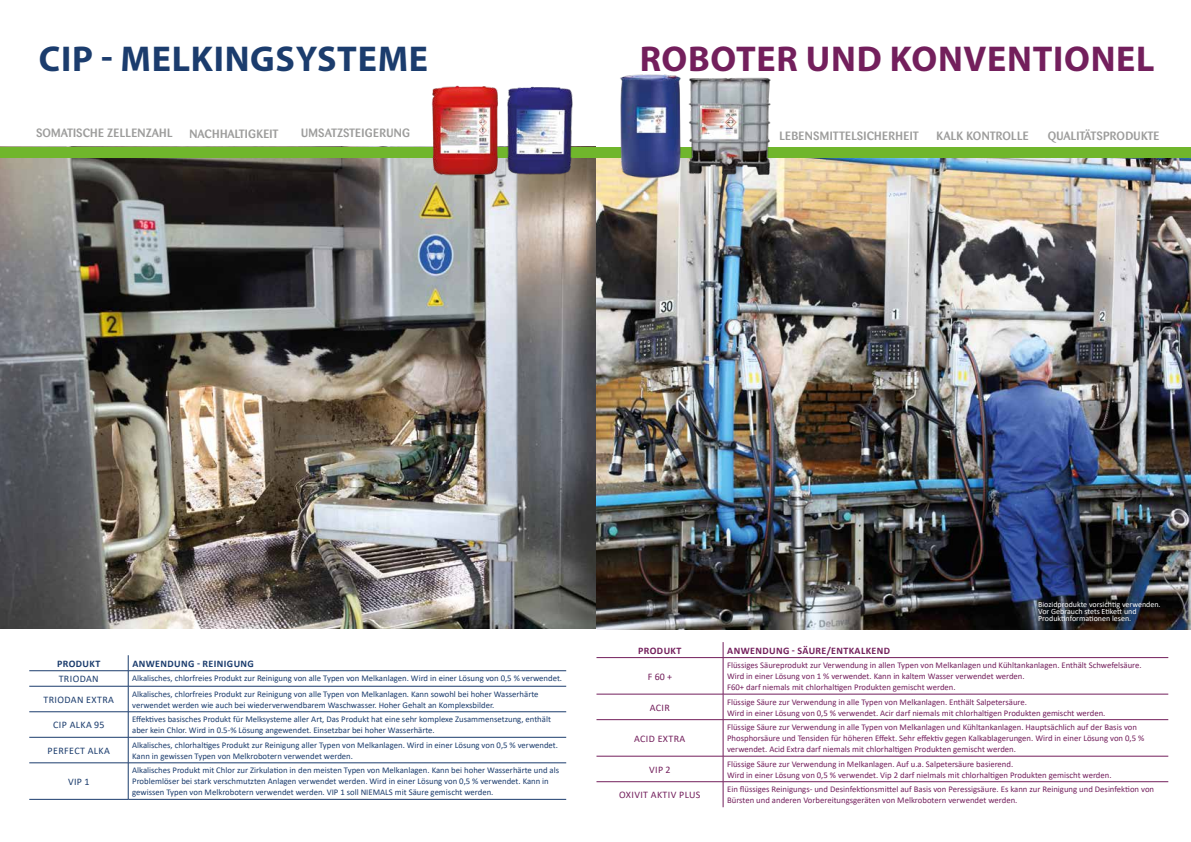
<style>
.page{position:relative;width:1191px;height:842px;background:#fff}
.page>*{position:absolute;margin:0;border:0;box-sizing:border-box;transform-origin:0 0}
.t1{font:700 36px "Myriad Pro";letter-spacing:.02em;color:#731f5c}
.t2{font:700 36px "Myriad Pro";letter-spacing:.02em;color:#1b3c6d}
.t3{font:500 12px "Barmeno";letter-spacing:.02em;color:#9d9d9c}
.t4{font:500 12px "Barmeno";color:#9d9d9c}
.t5{font:10px "Calibri";letter-spacing:.04em;color:#1b3c6d}
.t6{font:10px "Calibri";letter-spacing:.04em;color:#731f5c}
.t7{font:700 10px "Calibri";letter-spacing:.04em;color:#731f5c}
.t8{font:700 10px "Calibri";letter-spacing:.04em;color:#1b3c6d}
.t9{font:8.7px/11px "Calibri";color:#731f5c}
.t10{font:8.7px/11px "Calibri";color:#1b3c6d}
.t11{font:8px/7px "Calibri";color:#fff}
.s1{color:#fff}
</style>
<div class="page">
<img style="left:596px;top:158px;width:595px;height:472px">
<img style="left:0;top:158px;width:595px;height:471px">
<div style="left:0;top:147px;width:1191px;height:11px;background:#70b62c"></div>
<img style="left:513px;top:86px;width:72px;height:102px">
<img style="left:415px;top:85px;width:98px;height:104px">
<img style="left:616px;top:74px;width:69px;height:109px">
<img style="left:685px;top:77px;width:88px;height:106px">
<svg style="left:29px;top:655px;width:537px;height:144px"></svg>
<hr style="left:29px;top:670px;width:99px;height:1px;background:#1b3c6d">
<hr style="left:128px;top:670px;width:438px;height:1px;background:#1b3c6d">
<hr style="left:29px;top:686px;width:99px;height:1px;background:#1b3c6d">
<hr style="left:128px;top:686px;width:438px;height:1px;background:#1b3c6d">
<hr style="left:29px;top:712px;width:99px;height:1px;background:#1b3c6d">
<hr style="left:128px;top:712px;width:438px;height:1px;background:#1b3c6d">
<hr style="left:29px;top:737px;width:99px;height:1px;background:#1b3c6d">
<hr style="left:128px;top:737px;width:438px;height:1px;background:#1b3c6d">
<svg style="left:128px;top:655px;width:1px;height:108px"></svg>
<hr style="left:29px;top:763px;width:99px;height:1px;background:#1b3c6d">
<hr style="left:128px;top:763px;width:438px;height:1px;background:#1b3c6d">
<hr style="left:128px;top:763px;width:1px;height:36px;background:#1b3c6d">
<hr style="left:29px;top:799px;width:99px;height:1px;background:#1b3c6d">
<hr style="left:128px;top:799px;width:438px;height:1px;background:#1b3c6d">
<svg style="left:723px;top:642px;width:1px;height:15px"></svg>
<hr style="left:596px;top:657px;width:127px;height:1px;background:#731f5c">
<hr style="left:723px;top:657px;width:445px;height:1px;background:#731f5c">
<hr style="left:723px;top:658px;width:1px;height:36px;background:#731f5c">
<hr style="left:596px;top:694px;width:127px;height:1px;background:#731f5c">
<hr style="left:723px;top:694px;width:445px;height:1px;background:#731f5c">
<svg style="left:723px;top:694px;width:1px;height:25px"></svg>
<hr style="left:596px;top:719px;width:127px;height:1px;background:#731f5c">
<hr style="left:723px;top:719px;width:445px;height:1px;background:#731f5c">
<hr style="left:723px;top:720px;width:1px;height:36px;background:#731f5c">
<hr style="left:596px;top:756px;width:127px;height:1px;background:#731f5c">
<hr style="left:723px;top:756px;width:445px;height:1px;background:#731f5c">
<hr style="left:596px;top:781px;width:127px;height:1px;background:#731f5c">
<hr style="left:723px;top:781px;width:445px;height:1px;background:#731f5c">
<svg style="left:723px;top:756px;width:1px;height:51px"></svg>
<h1 class="t2" style="left:39px;top:35px;width:390px">CIP - MELKINGSYSTEME</h1>
<h1 class="t1" style="left:639px;top:35px;width:516px">ROBOTER UND KONVENTIONEL</h1>
<h2 class="t3" style="left:36px;top:125px;width:138px">SOMATISCHE ZELLENZAHL</h2>
<h2 class="t4" style="left:190px;top:126px;width:91px">NACHHALTIGKEIT</h2>
<h2 class="t3" style="left:301px;top:126px;width:110px">UMSATZSTEIGERUNG</h2>
<h2 class="t3" style="left:779px;top:129px;width:141px">LEBENSMITTELSICHERHEIT</h2>
<h2 class="t3" style="left:936px;top:129px;width:93px">KALK KONTROLLE</h2>
<h2 class="t4" style="left:1047px;top:128px;width:113px">QUALITÄTSPRODUKTE</h2>
<p class="t8" style="left:57px;top:656px;width:45px">PRODUKT</p>
<p class="t8" style="left:132px;top:656px;width:123px">ANWENDUNG - REINIGUNG</p>
<p class="t5" style="left:59px;top:672px;width:42px">TRIODAN</p>
<p class="t10" style="left:132px;top:673px;width:431px">Alkalisches, chlorfreies Produkt zur Reinigung von alle Typen von Melkanlagen. Wird in einer Lösung von 0,5 % verwendet.</p>
<p class="t5" style="left:44px;top:692px;width:72px">TRIODAN EXTRA</p>
<p class="t10" style="left:132px;top:688px;width:408px">Alkalisches, chlorfreies Produkt zur Reinigung von alle Typen von Melkanlagen. Kann sowohl bei hoher Wasserhärte verwendet werden wie auch bei wiederverwendbarem Waschwasser. Hoher Gehalt an Komplexsbilder.<span class="s1">t</span></p>
<p class="t5" style="left:53px;top:718px;width:53px">CIP ALKA 95</p>
<p class="t10" style="left:132px;top:714px;width:420px">Effektives basisches Produkt für Melksysteme aller Art, Das Produkt hat eine sehr komplexe Zusammensetzung, enthält aber kein Chlor. Wird in 0.5-% Lösung angewendet. Einsetzbar bei hoher Wasserhärte.</p>
<p class="t5" style="left:48px;top:743px;width:64px">PERFECT ALKA</p>
<p class="t10" style="left:132px;top:739px;width:427px">Alkalisches, chlorhaltiges Produkt zur Reinigung aller Typen von Melkanlagen. Wird in einer Lösung von 0,5 % verwendet.<br>Kann in gewissen Typen von Melkrobotern verwendet werden.</p>
<p class="t5" style="left:68px;top:774px;width:23px">VIP 1</p>
<p class="t10" style="left:132px;top:765px;width:428px">Alkalisches Produkt mit Chlor zur Zirkulation in den meisten Typen von Melkanlagen. Kann bei hoher Wasserhärte und als<br>Problemlöser bei stark verschmutzten Anlagen verwendet werden. Wird in einer Lösung von 0,5 % verwendet. Kann in gewissen Typen von Melkrobotern verwendet werden. VIP 1 soll NIEMALS mit Säure gemischt werden.</p>
<p class="t11" style="left:1038px;top:601px;width:124px">Biozidprodukte vorsichtig verwenden.<br>Vor Gebrauch stets Etikett und<br>Produktinformationen lesen.</p>
<p class="t7" style="left:638px;top:643px;width:45px">PRODUKT</p>
<p class="t7" style="left:727px;top:643px;width:164px">ANWENDUNG - SÄURE/ENTKALKEND</p>
<p class="t6" style="left:647px;top:669px;width:26px">F 60 +</p>
<p class="t9" style="left:727px;top:659px;width:416px">Flüssiges Säureprodukt zur Verwendung in allen Typen von Melkanlagen und Kühltankanlagen. Enthält Schwefelsäure.<br>Wird in einer Lösung von 1 % verwendet. Kann in kaltem Wasser verwendet werden.<br>F60+ darf niemals mit chlorhaltigen Produkten gemischt werden.</p>
<p class="t6" style="left:649px;top:700px;width:22px">ACIR</p>
<p class="t9" style="left:727px;top:696px;width:380px">Flüssige Säure zur Verwendung in alle Typen von Melkanlagen. Enthält Salpetersäure.<br>Wird in einer Lösung von 0,5 % verwendet. Acir darf niemals mit chlorhaltigen Produkten gemischt werden.</p>
<p class="t6" style="left:634px;top:731px;width:53px">ACID EXTRA</p>
<p class="t9" style="left:727px;top:721px;width:419px">Flüssige Säure zur Verwendung in alle Typen von Melkanlagen und Kühltankanlagen. Hauptsächlich auf der Basis von<br>Phosphorsäure und Tensiden für höheren Effekt. Sehr effektiv gegen Kalkablagerungen. Wird in einer Lösung von 0,5 % verwendet. Acid Extra darf niemals mit chlorhaltigen Produkten gemischt werden.</p>
<p class="t6" style="left:649px;top:762px;width:23px">VIP 2</p>
<p class="t9" style="left:727px;top:758px;width:386px">Flüssige Säure zur Verwendung in Melkanlagen. Auf u.a. Salpetersäure basierend.<br>Wird in einer Lösung von 0,5 % verwendet. Vip 2 darf nielmals mit chlorhaltigen Produkten gemischt werden.</p>
<p class="t6" style="left:619px;top:788px;width:83px">OXIVIT AKTIV PLUS</p>
<p class="t9" style="left:727px;top:784px;width:428px">Ein flüssiges Reinigungs- und Desinfektionsmittel auf Basis von Peressigsäure. Es kann zur Reinigung und Desinfektion von<br>Bürsten und anderen Vorbereitungsgeräten von Melkrobotern verwendet werden.</p>
</div>
